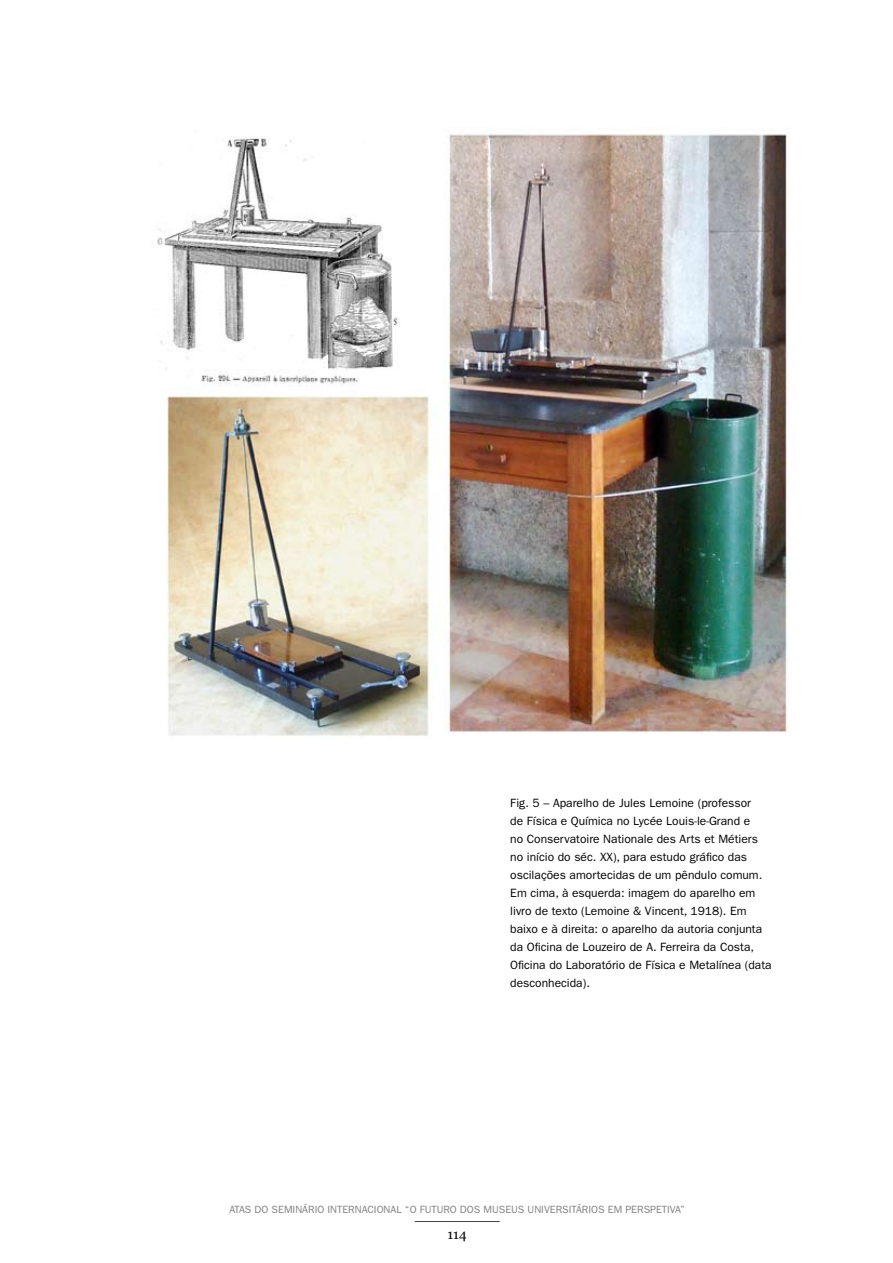
<style>
.page{position:relative;width:893px;height:1263px;background:#fff}
.page>*{position:absolute;margin:0;border:0;box-sizing:border-box;transform-origin:0 0}
.t1{font:13.5px "Georgia";color:#000}
.t2{font:12px/18px "ITC Franklin Gothic Std";color:#000}
.t3{font:10.5px "ITC Franklin Gothic Std";color:#808080}
</style>
<div class="page">
<hr style="left:415px;top:1221px;width:85px;height:1px;background:#414142">
<img style="left:157px;top:134px;width:632px;height:602px">
<p class="t2" style="left:510px;top:794px;width:263px">Fig. 5 – Aparelho de Jules Lemoine (professor<br>de Física e Química no Lycée Louis-le-Grand e<br>no Conservatoire Nationale des Arts et Métiers no início do séc. XX), para estudo gráfico das oscilações amortecidas de um pêndulo comum.<br>Em cima, à esquerda: imagem do aparelho em livro de texto (Lemoine &amp; Vincent, 1918). Em baixo e à direita: o aparelho da autoria conjunta da Oficina de Louzeiro de A. Ferreira da Costa, Oficina do Laboratório de Física e Metalínea (data desconhecida).</p>
<p class="t3" style="left:229px;top:1203px;width:457px">Atas do Semi nári o i nternaci onal “o Futu ro dos Museus Universitári os em perspetiva”</p>
<p class="t1" style="left:447px;top:1227px;width:21px">114</p>
</div>
